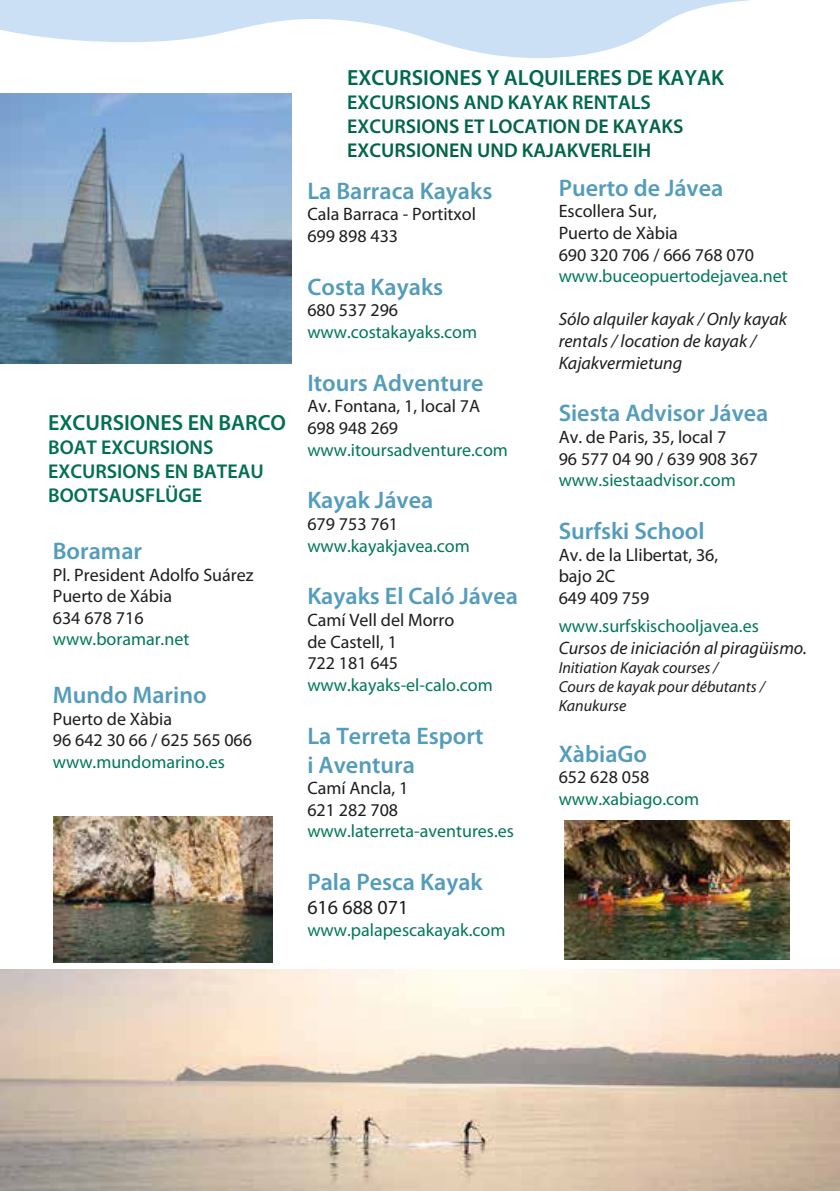
<style>
.page{position:relative;width:840px;height:1191px;background:#fff}
.page>*{position:absolute;margin:0;border:0;box-sizing:border-box;transform-origin:0 0}
.t1{font:600 24px/28.8px "Myriad Pro";color:#549cbb}
.t2{font:600 22px "Myriad Pro";color:#00684f}
.t3{font:600 22px "Myriad Pro";color:#006f51}
.t4{font:600 20px/24px "Myriad Pro";color:#006348}
.t5{font:600 20px/24px "Myriad Pro";color:#006f51}
.t6{font:20px "Myriad Pro";color:#1d1d1b}
.t7{font:18px/21.6px "Myriad Pro";color:#1d1d1b}
.t8{font:18px "Myriad Pro";color:#007858}
.t9{font:italic 18px/21.6px "Myriad Pro";color:#1d1d1b}
.t10{font:18px "Myriad Pro";color:#027858}
.t11{font:italic 16px/19.2px "Myriad Pro";color:#1d1d1b}
.s1{color:#00684f}
</style>
<div class="page">
<img style="left:0;top:969px;width:839px;height:222px">
<img style="left:564px;top:821px;width:224px;height:138px">
<img style="left:54px;top:816px;width:218px;height:146px">
<img style="left:0;top:94px;width:291px;height:269px">
<svg style="left:0;top:0;width:751px;height:58px;fill:#cbe0f4"></svg>
<p class="t3" style="left:48px;top:409px;width:239px">EXCURSIONES EN BARCO</p>
<p class="t5" style="left:48px;top:435px;width:217px">BOAT EXCURSIONS<br>EXCURSIONS EN BATEAU<br>BOOTSAUSFLÜGE</p>
<h1 class="t1" style="left:53px;top:536px;width:91px">Boramar</h1>
<p class="t7" style="left:53px;top:563px;width:202px">Pl. President Adolfo Suárez<br>Puerto de Xábia<br>634 678 716</p>
<p class="t8" style="left:53px;top:628px;width:138px">www.boramar.net</p>
<h1 class="t1" style="left:53px;top:680px;width:155px">Mundo Marino</h1>
<p class="t7" style="left:53px;top:707px;width:201px">Puerto de Xàbia<br>96 642 30 66 / 625 565 066</p>
<p class="t8" style="left:53px;top:750px;width:173px">www.mundomarino.es</p>
<p class="t2" style="left:347px;top:63px;width:378px">EXCURSIONES Y ALQUILERES DE KAYAK</p>
<p class="t4" style="left:347px;top:90px;width:337px"><span class="s1">EXCURSIONS AND KAYAK RENTALS<br>EXCUR</span>SIONS ET LOCATION DE KAYAKS<br>EXCURSIONEN UND KAJAKVERLEIH</p>
<h1 class="t1" style="left:307px;top:176px;width:186px">La Barraca Kayaks</h1>
<p class="t7" style="left:307px;top:203px;width:170px">Cala Barraca - Portitxol<br>699 898 433</p>
<h1 class="t1" style="left:307px;top:272px;width:137px">Costa Kayaks</h1>
<p class="t7" style="left:307px;top:299px;width:92px">680 537 296</p>
<p class="t8" style="left:307px;top:321px;width:171px">www.costakayaks.com</p>
<h1 class="t1" style="left:307px;top:368px;width:177px">Itours Adventure</h1>
<p class="t7" style="left:307px;top:395px;width:174px">Av. Fontana, 1, local 7A<br>698 948 269</p>
<p class="t8" style="left:307px;top:438px;width:202px">www.itoursadventure.com</p>
<h1 class="t1" style="left:307px;top:485px;width:127px">Kayak Jávea</h1>
<p class="t7" style="left:307px;top:513px;width:92px">679 753 761</p>
<p class="t8" style="left:307px;top:534px;width:164px">www.kayakjavea.com</p>
<h1 class="t1" style="left:307px;top:581px;width:212px">Kayaks El Caló Jávea</h1>
<p class="t7" style="left:307px;top:609px;width:148px">Camí Vell del Morro de Castell, 1<br>722 181 645</p>
<p class="t8" style="left:307px;top:674px;width:187px">www.kayaks-el-calo.com</p>
<h1 class="t1" style="left:307px;top:720px;width:177px">La Terreta Esport i Aventura</h1>
<p class="t7" style="left:307px;top:777px;width:102px">Camí Ancla, 1<br>621 282 708</p>
<p class="t8" style="left:307px;top:820px;width:208px">www.laterreta-aventures.es</p>
<h1 class="t1" style="left:307px;top:867px;width:177px">Pala Pesca Kayak</h1>
<p class="t6" style="left:307px;top:895px;width:102px">616 688 071</p>
<p class="t8" style="left:307px;top:918px;width:199px">www.palapescakayak.com</p>
<h1 class="t1" style="left:558px;top:173px;width:166px">Puerto de Jávea</h1>
<p class="t7" style="left:558px;top:200px;width:197px">Escollera Sur,<br>Puerto de Xàbia<br>690 320 706 / 666 768 070</p>
<p class="t8" style="left:558px;top:265px;width:230px">www.buceopuertodejavea.net</p>
<p class="t9" style="left:558px;top:308px;width:230px">Sólo alquiler kayak / Only kayak rentals / location de kayak /<br>Kajakvermietung</p>
<h1 class="t1" style="left:558px;top:398px;width:211px">Siesta Advisor Jávea</h1>
<p class="t7" style="left:558px;top:426px;width:201px">Av. de Paris, 35, local 7<br>96 577 04 90 / 639 908 367</p>
<p class="t8" style="left:558px;top:469px;width:178px">www.siestaadvisor.com</p>
<h1 class="t1" style="left:558px;top:516px;width:147px">Surfski School</h1>
<p class="t7" style="left:558px;top:543px;width:161px">Av. de la Llibertat, 36, bajo 2C<br>649 409 759</p>
<p class="t10" style="left:558px;top:615px;width:201px">www.surfskischooljavea.es</p>
<p class="t9" style="left:558px;top:636px;width:250px">Cursos de iniciación al piragüismo.</p>
<p class="t11" style="left:558px;top:657px;width:208px">Initiation Kayak courses /<br>Cours de kayak pour débutants /<br>Kanukurse</p>
<h1 class="t1" style="left:558px;top:738px;width:90px">XàbiaGo</h1>
<p class="t7" style="left:558px;top:766px;width:92px">652 628 058</p>
<p class="t8" style="left:558px;top:787px;width:142px">www.xabiago.com</p>
</div>
